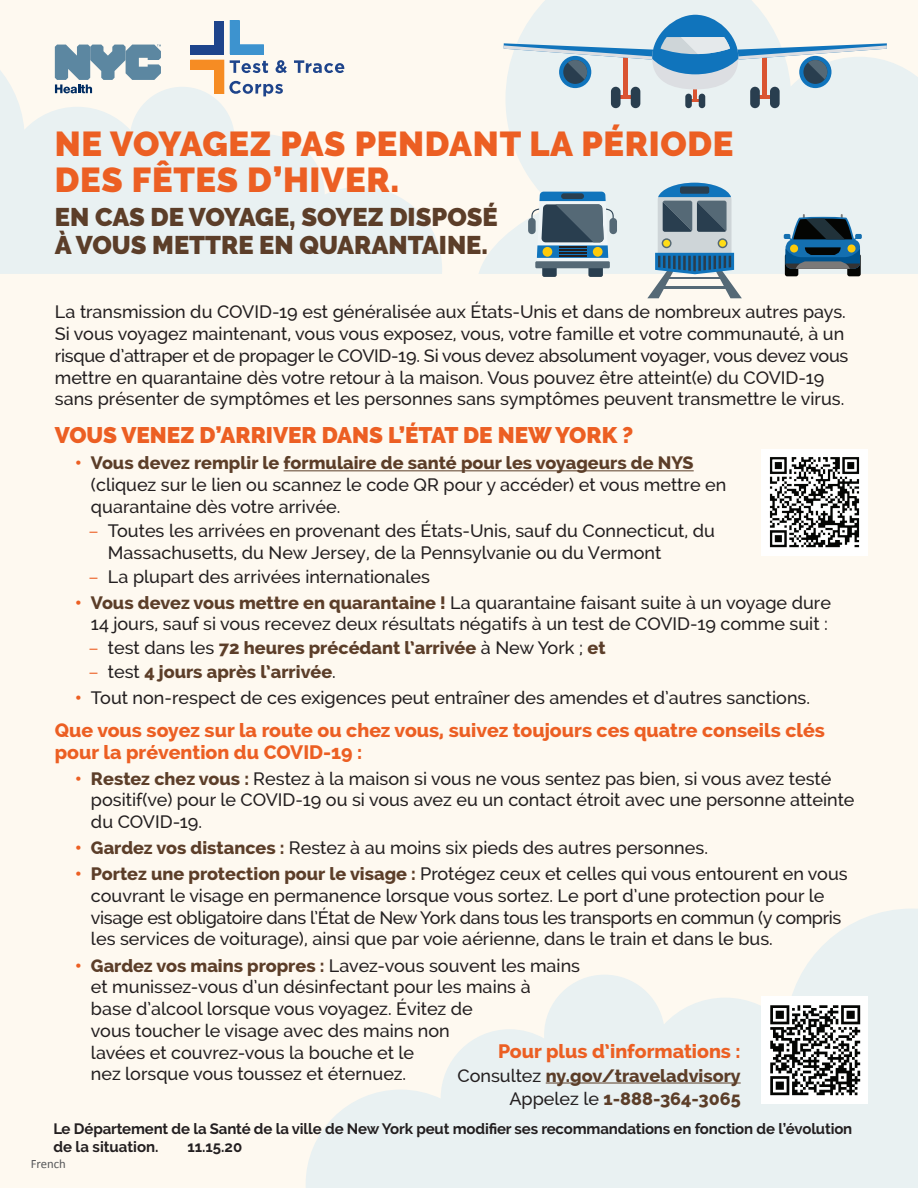
<style>
.page{position:relative;width:918px;height:1188px;background:#fef9f0}
.page>*{position:absolute;margin:0;border:0;box-sizing:border-box;transform-origin:0 0}
.t1{font:900 34.5px/36px "Raleway";letter-spacing:.02em;color:#ec5f23}
.t2{font:900 25.5px/28.5px "Raleway";color:#5c3e29}
.t3{font:900 22.5px "Raleway";color:#ec5f23}
.t4{font:800 19.5px/21.8px "Raleway";color:#ec5f23}
.t5{font:500 18px/21.8px "Raleway";color:#231f20}
.t6{font:800 18px/23.2px "Raleway";color:#5c3e29;text-align:right}
.t7{font:700 15px/18px "Raleway";letter-spacing:-.01em;color:#231f20}
.t8{font:12.75px "Calibri";color:#57585a}
.s1{font-weight:900;color:#ec5f23}
.s2{font-weight:800;color:#5c3e29}
.s3{font-weight:400;color:#ec5f23}
.s4{font-weight:500;color:#231f20}
</style>
<div class="page">
<svg style="left:306px;top:909px;width:612px;height:279px;fill:#e9f1f2"></svg>
<svg style="left:0;top:44px;width:442px;height:230px;fill:#e9f1f2"></svg>
<svg style="left:479px;top:0;width:439px;height:274px;fill:#e9f1f2"></svg>
<hr style="left:693px;top:79px;width:4px;height:21px;background:#da5431">
<svg style="left:692px;top:99px;width:7px;height:3px"></svg>
<div style="left:685px;top:94px;width:7px;height:14px;background:#293e4f;border-radius:3px"></div>
<div style="left:699px;top:94px;width:6px;height:14px;background:#293e4f;border-radius:3px"></div>
<div style="left:623px;top:55px;width:5px;height:42px;background:#da5431"></div>
<hr style="left:619px;top:95px;width:13px;height:4px;background:#da5431">
<div style="left:631px;top:87px;width:9px;height:21px;background:#293e4f;border-radius:5px"></div>
<div style="left:611px;top:87px;width:10px;height:21px;background:#293e4f;border-radius:5px"></div>
<hr style="left:763px;top:55px;width:4px;height:42px;background:#da5431">
<hr style="left:758px;top:95px;width:13px;height:4px;background:#da5431">
<div style="left:750px;top:87px;width:10px;height:21px;background:#293e4f;border-radius:5px"></div>
<div style="left:770px;top:87px;width:10px;height:21px;background:#293e4f;border-radius:5px"></div>
<svg style="left:504px;top:15px;width:383px;height:74px"></svg>
<div style="left:609px;top:218px;width:8px;height:16px;background:#556976;border-radius:4px"></div>
<div style="left:528px;top:218px;width:8px;height:16px;background:#556976;border-radius:4px"></div>
<div style="left:542px;top:258px;width:15px;height:19px;background:#293e4f;border-radius:2px"></div>
<div style="left:588px;top:258px;width:15px;height:19px;background:#293e4f;border-radius:2px"></div>
<div style="left:535px;top:261px;width:75px;height:7px;background:#556976"></div>
<svg style="left:531px;top:192px;width:83px;height:73px"></svg>
<hr style="left:559px;top:249px;width:27px;height:2px;background:#231f20">
<hr style="left:559px;top:246px;width:27px;height:2px;background:#231f20">
<div style="left:543px;top:247px;width:9px;height:10px;background:#feca0a;border-radius:50%"></div>
<div style="left:593px;top:247px;width:10px;height:10px;background:#feca0a;border-radius:50%"></div>
<div style="left:561px;top:193px;width:23px;height:6px;background:#293e4f;border-radius:3px"></div>
<div style="left:785px;top:254px;width:13px;height:22px;background:#040503;border-radius:2px"></div>
<div style="left:847px;top:254px;width:14px;height:22px;background:#040503;border-radius:2px"></div>
<svg style="left:784px;top:214px;width:78px;height:55px;background:#446679"></svg>
<hr style="left:284px;top:470px;width:410px;height:1px;background:#5c3e29">
<img style="left:190px;top:21px;width:74px;height:73px">
<div style="left:230px;top:21px;width:10px;height:34px;background:#3d93cf"></div>
<div style="left:230px;top:45px;width:33px;height:10px;background:#3d93cf"></div>
<div style="left:214px;top:21px;width:10px;height:34px;background:#1e448b"></div>
<div style="left:191px;top:45px;width:33px;height:10px;background:#1e448b"></div>
<div style="left:214px;top:60px;width:10px;height:34px;background:#f68c23"></div>
<div style="left:191px;top:60px;width:33px;height:10px;background:#f68c23"></div>
<svg style="left:230px;top:60px;width:38px;height:13px"></svg>
<svg style="left:276px;top:60px;width:11px;height:13px"></svg>
<svg style="left:294px;top:60px;width:50px;height:13px"></svg>
<svg style="left:229px;top:81px;width:54px;height:15px"></svg>
<svg style="left:55px;top:45px;width:106px;height:48px"></svg>
<div style="left:761px;top:449px;width:107px;height:106px;background:#fff"></div>
<img style="left:769px;top:457px;width:91px;height:91px">
<svg style="left:647px;top:183px;width:95px;height:115px;background:#95abb9"></svg>
<div style="left:680px;top:186px;width:29px;height:8px;background:#293e4f;border-radius:2px"></div>
<hr style="left:546px;top:1083px;width:195px;height:1px;background:#5c3e29">
<img style="left:761px;top:997px;width:107px;height:106px">
<h1 class="t1" style="left:55px;top:126px;width:680px">NE VOYAGEZ PAS PENDANT LA PÉRIODE<br>DES FÊTES D’HIVER.</h1>
<h2 class="t2" style="left:55px;top:202px;width:444px">EN CAS DE VOYAGE, SOYEZ DISPOSÉ<br>À VOUS METTRE EN QUARANTAINE.</h2>
<p class="t5" style="left:55px;top:301px;width:795px">La transmission du COVID-19 est généralisée aux États-Unis et dans de nombreux autres pays.<br>Si vous voyagez maintenant, vous vous exposez, vous, votre famille et votre communauté, à un risque d’attraper et de propager le COVID-19. Si vous devez absolument voyager, vous devez vous mettre en quarantaine dès votre retour à la maison. Vous pouvez être atteint(e) du COVID-19 sans présenter de symptômes et les personnes sans symptômes peuvent transmettre le virus.</p>
<p class="t3" style="left:55px;top:422px;width:580px">VOUS VENEZ D’ARRIVER DANS L’ÉTAT DE NEW YORK ?</p>
<p class="t5" style="left:91px;top:452px;width:637px;text-indent:-16px"><span class="s1">•</span> <span class="s2">Vous devez remplir le formulaire de santé pour les voyageurs de NYS </span>(cliquez sur le lien ou scannez le code QR pour y accéder) et vous mettre en quarantaine dès votre arrivée.</p>
<p class="t5" style="left:108px;top:520px;width:609px;text-indent:-19px"><span class="s3">–</span> Toutes les arrivées en provenant des États-Unis, sauf du Connecticut, du<br>Massachusetts, du New Jersey, de la Pennsylvanie ou du Vermont</p>
<p class="t5" style="left:89px;top:565px;width:343px"><span class="s3">–</span> La plupart des arrivées internationales</p>
<p class="t5" style="left:75px;top:591px;width:757px;text-align:right"><span class="s1">•</span> <span class="s2">Vous devez vous mettre en quarantaine !</span> La quarantaine faisant suite à un voyage dure<br>14 jours, sauf si vous recevez deux résultats négatifs à un test de COVID-19 comme suit :</p>
<p class="t6" style="left:89px;top:636px;width:519px"><span class="s3">–</span> <span class="s4">test dans les</span> 72 heures précédant l’arrivée <span class="s4">à New York ;</span> et</p>
<p class="t6" style="left:89px;top:660px;width:249px"><span class="s3">–</span> <span class="s4">test</span> 4 jours après l’arrivée<span class="s4">.</span></p>
<p class="t5" style="left:75px;top:687px;width:736px"><span class="s1">•</span> Tout non-respect de ces exigences peut entraîner des amendes et d’autres sanctions.</p>
<p class="t4" style="left:55px;top:719px;width:772px">Que vous soyez sur la route ou chez vous, suivez toujours ces quatre conseils clés pour la prévention du COVID-19 :</p>
<p class="t5" style="left:91px;top:767px;width:765px;text-indent:-16px"><span class="s1">•</span> <span class="s2">Restez chez vous :</span> Restez à la maison si vous ne vous sentez pas bien, si vous avez testé positif(ve) pour le COVID-19 ou si vous avez eu un contact étroit avec une personne atteinte du COVID-19.</p>
<p class="t5" style="left:75px;top:837px;width:634px"><span class="s1">•</span> <span class="s2">Gardez vos distances :</span> Restez à au moins six pieds des autres personnes.</p>
<p class="t5" style="left:91px;top:863px;width:758px;text-indent:-16px"><span class="s1">•</span> <span class="s2">Portez une protection pour le visage :</span> Protégez ceux et celles qui vous entourent en vous couvrant le visage en permanence lorsque vous sortez. Le port d’une protection pour le visage est obligatoire dans l’État de New York dans tous les transports en commun (y compris les services de voiturage), ainsi que par voie aérienne, dans le train et dans le bus.</p>
<p class="t5" style="left:91px;top:954px;width:491px;text-indent:-16px"><span class="s1">•</span> <span class="s2">Gardez vos mains propres :</span> Lavez-vous souvent les mains et munissez-vous d’un désinfectant pour les mains à<br>base d’alcool lorsque vous voyagez. Évitez de<br>vous toucher le visage avec des mains non<br>lavées et couvrez-vous la bouche et le<br>nez lorsque vous toussez et éternuez.</p>
<p class="t4" style="left:498px;top:1041px;width:244px">Pour plus d’informations :</p>
<p class="t6" style="left:458px;top:1064px;width:285px"><span class="s4">Consultez</span> ny.gov/traveladvisory<br><span class="s4">Appelez le</span> 1-888-364-3065</p>
<p class="t7" style="left:53px;top:1119px;width:801px">Le Département de la Santé de la ville de New York peut modifier ses recommandations en fonction de l’évolution de la situation.</p>
<p class="t7" style="left:187px;top:1137px;width:56px">11.15.20</p>
<p class="t8" style="left:31px;top:1155px;width:37px">French</p>
</div>
